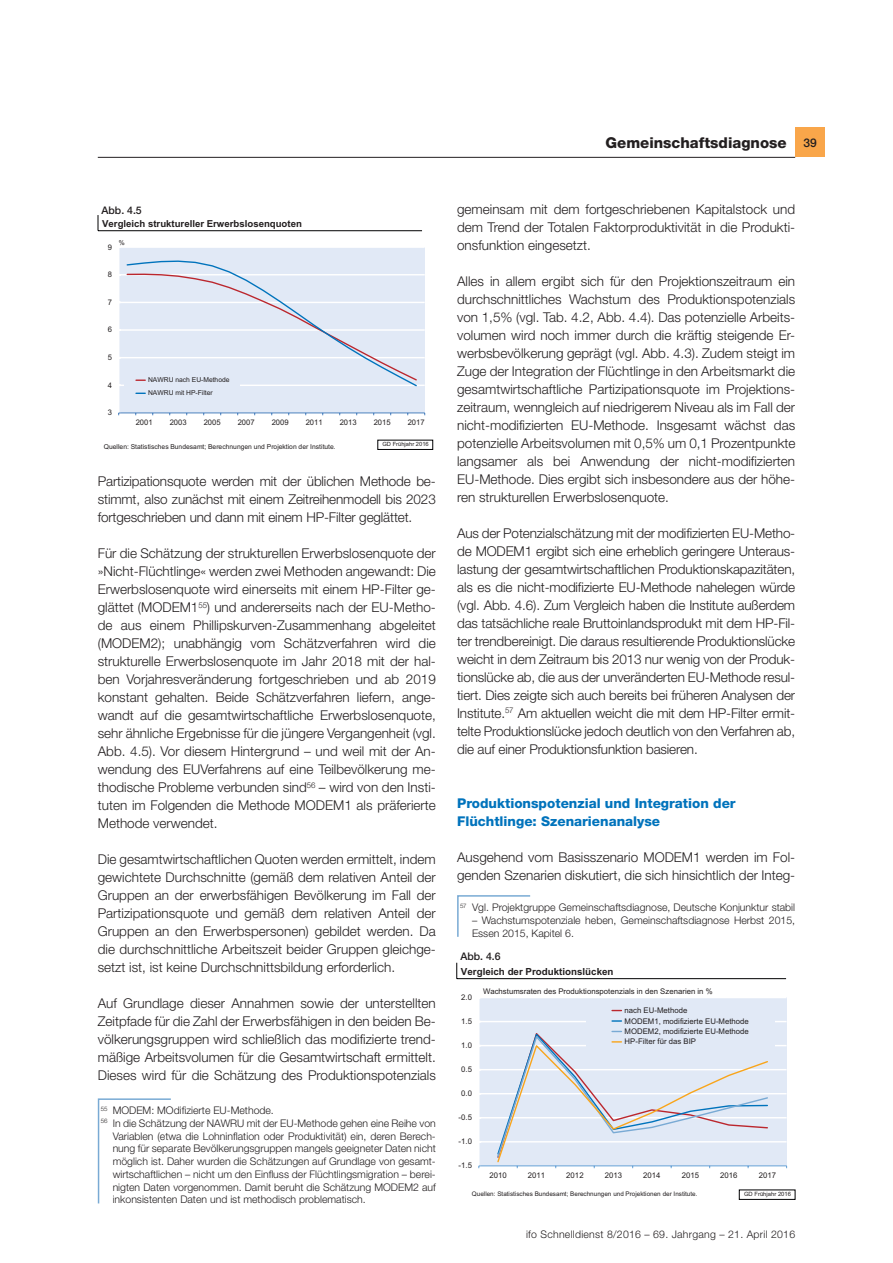
<style>
.page{position:relative;width:893px;height:1263px;background:#fff}
.page>*{position:absolute;margin:0;border:0;box-sizing:border-box;transform-origin:0 0}
.t1{font:800 15px "Helvetica Neue LT Std";color:#231f20}
.Fliesstext{font:300 13.5px/18px "Helvetica Neue LT Std";color:#231f20;text-align:justify}
.Überschrift_9_pt{font:800 13.5px/18px "Helvetica Neue LT Std";color:#0073bc}
.Fussnote{font:300 10.5px/12.8px "Helvetica Neue LT Std";color:#231f20;text-align:justify}
.Fussnote-2{font:300 10.5px "Helvetica Neue LT Std";letter-spacing:.025em;color:#231f20}
.fett_8pt{font:500 10.5px "Helvetica Neue LT Std";color:#231f20}
.t2{font:700 9.75px "Arial";color:#231f20}
.t3{font:700 9.6px "Arial";color:#231f20}
.t4{font:7.8px/10.5px "Arial";color:#231f20}
.t5{font:7.65px "Arial";color:#231f20}
.t6{font:6.75px/13px "Arial";color:#231f20}
.t7{font:6.3px "Arial";color:#231f20}
.t8{font:5.85px "Arial";color:#231f20}
.t9{font:5.7px "Arial";color:#231f20}
.s1{font-weight:500;font-size:12px}
</style>
<div class="page">
<hr style="left:98px;top:157px;width:697px;height:1px;background:#231f20">
<div style="left:795px;top:128px;width:30px;height:29px;background:#f9a64a"></div>
<div style="left:119px;top:247px;width:306px;height:166px;background:#e1e9f6"></div>
<hr style="left:119px;top:246px;width:306px;height:2px;background:#fff">
<hr style="left:119px;top:274px;width:306px;height:1px;background:#fff">
<hr style="left:119px;top:302px;width:306px;height:1px;background:#fff">
<hr style="left:119px;top:329px;width:306px;height:2px;background:#fff">
<hr style="left:119px;top:357px;width:306px;height:1px;background:#fff">
<hr style="left:119px;top:385px;width:306px;height:1px;background:#fff">
<hr style="left:119px;top:413px;width:306px;height:1px;background:#4e83bf">
<svg style="left:119px;top:260px;width:299px;height:127px"></svg>
<svg style="left:98px;top:215px;width:1px;height:15px"></svg>
<hr style="left:98px;top:230px;width:324px;height:1px;background:#000002">
<div style="left:378px;top:440px;width:55px;height:10px;border:1px solid #000002"></div>
<div style="left:479px;top:997px;width:308px;height:169px;background:#e1e9f6"></div>
<hr style="left:479px;top:997px;width:308px;height:1px;background:#fff">
<hr style="left:479px;top:1021px;width:308px;height:1px;background:#fff">
<hr style="left:479px;top:1045px;width:308px;height:1px;background:#fff">
<hr style="left:479px;top:1069px;width:308px;height:1px;background:#fff">
<hr style="left:479px;top:1093px;width:308px;height:1px;background:#fff">
<hr style="left:479px;top:1117px;width:308px;height:1px;background:#fff">
<hr style="left:479px;top:1141px;width:308px;height:1px;background:#fff">
<hr style="left:479px;top:1165px;width:308px;height:1px;background:#68a2d6">
<div style="left:586px;top:1005px;width:188px;height:42px;background:#e1e9f6"></div>
<svg style="left:612px;top:1020px;width:9px;height:2px"></svg>
<svg style="left:496px;top:1031px;width:273px;height:137px"></svg>
<svg style="left:456px;top:963px;width:1px;height:16px"></svg>
<hr style="left:457px;top:978px;width:329px;height:1px;background:#000002">
<svg style="left:97px;top:1098px;width:74px;height:106px"></svg>
<svg style="left:457px;top:895px;width:74px;height:42px"></svg>
<p class="t1" style="left:605px;top:133px;width:213px">Gemeinschaftsdiagnose <span class="s1">39</span></p>
<p class="fett_8pt" style="left:102px;top:204px;width:42px">Abb. 4.5</p>
<p class="t3" style="left:102px;top:217px;width:201px">Vergleich struktureller Erwerbslosenquoten</p>
<p class="t6" style="left:119px;top:236px;width:7px">%</p>
<p class="t5" style="left:108px;top:242px;width:6px">9</p>
<p class="t5" style="left:108px;top:269px;width:6px">8</p>
<p class="t5" style="left:108px;top:297px;width:6px">7</p>
<p class="t5" style="left:108px;top:325px;width:6px">6</p>
<p class="t5" style="left:108px;top:352px;width:6px">5</p>
<p class="t5" style="left:108px;top:380px;width:6px">4</p>
<p class="t5" style="left:108px;top:408px;width:6px">3</p>
<p class="t6" style="left:148px;top:374px;width:83px">NAWRU nach EU-Methode<br>NAWRU mit HP-Filter</p>
<p class="t5" style="left:136px;top:417px;width:19px">2001</p>
<p class="t5" style="left:170px;top:417px;width:19px">2003</p>
<p class="t5" style="left:204px;top:417px;width:19px">2005</p>
<p class="t5" style="left:238px;top:417px;width:19px">2007</p>
<p class="t5" style="left:272px;top:417px;width:19px">2009</p>
<p class="t5" style="left:306px;top:417px;width:19px">2011</p>
<p class="t5" style="left:340px;top:417px;width:19px">2013</p>
<p class="t5" style="left:374px;top:417px;width:19px">2015</p>
<p class="t5" style="left:408px;top:417px;width:19px">2017</p>
<p class="t6" style="left:104px;top:440px;width:233px">Quellen: Statistisches Bundesamt; Berechnungen und Projektion der Institute.</p>
<p class="t9" style="left:382px;top:441px;width:48px">GD Frühjahr 2016</p>
<p class="Fliesstext" style="left:98px;top:472px;width:340px">Partizipationsquote werden mit der üblichen Methode be&shy;stimmt, also zunächst mit einem Zeitreihenmodell bis 2023 fortgeschrieben und dann mit einem HP-Filter geglättet.</p>
<p class="Fliesstext" style="left:98px;top:544px;width:340px">Für die Schätzung der strukturellen Erwerbslosenquote der »Nicht-Flüchtlinge« werden zwei Methoden angewandt: Die Erwerbslosenquote wird einerseits mit einem HP-Filter ge&shy;glättet (MODEM1<sup>55</sup>) und andererseits nach der EU-Metho&shy;de aus einem Phillipskurven-Zusammenhang abgeleitet (MODEM2); unabhängig vom Schätzverfahren wird die strukturelle Erwerbslosenquote im Jahr 2018 mit der hal&shy;ben Vorjahresveränderung fortgeschrieben und ab 2019 konstant gehalten. Beide Schätzverfahren liefern, ange&shy;wandt auf die gesamtwirtschaftliche Erwerbslosenquote, sehr ähnliche Ergebnisse für die jüngere Vergangenheit (vgl.<br>Abb. 4.5). Vor diesem Hintergrund – und weil mit der An&shy;wendung des EUVerfahrens auf eine Teilbevölkerung me&shy;thodische Probleme verbunden sind<sup>56</sup> – wird von den Insti&shy;tuten im Folgenden die Methode MODEM1 als präferierte Methode verwendet.</p>
<p class="Fliesstext" style="left:98px;top:850px;width:340px">Die gesamtwirtschaftlichen Quoten werden ermittelt, indem gewichtete Durchschnitte (gemäß dem relativen Anteil der Gruppen an der erwerbsfähigen Bevölkerung im Fall der Partizipationsquote und gemäß dem relativen Anteil der Gruppen an den Erwerbspersonen) gebildet werden. Da die durchschnittliche Arbeitszeit beider Gruppen gleichge&shy;setzt ist, ist keine Durchschnittsbildung erforderlich.</p>
<p class="Fliesstext" style="left:98px;top:994px;width:340px">Auf Grundlage dieser Annahmen sowie der unterstellten Zeitpfade für die Zahl der Erwerbsfähigen in den beiden Be&shy;völkerungsgruppen wird schließlich das modifizierte trend&shy;mäßige Arbeitsvolumen für die Gesamtwirtschaft ermittelt.<br>Dieses wird für die Schätzung des Produktionspotenzials</p>
<p class="Fussnote" style="left:101px;top:1104px;width:175px"><sup>55</sup> MODEM: MOdifizierte EU-Methode.</p>
<p class="Fussnote" style="left:113px;top:1116px;width:325px;text-indent:-12px"><sup>56</sup> In die Schätzung der NAWRU mit der EU-Methode gehen eine Reihe von Variablen (etwa die Lohninflation oder Produktivität) ein, deren Berech&shy;nung für separate Bevölkerungsgruppen mangels geeigneter Daten nicht möglich ist. Daher wurden die Schätzungen auf Grundlage von gesamt&shy;wirtschaftlichen – nicht um den Einfluss der Flüchtlingsmigration – berei&shy;nigten Daten vorgenommen. Damit beruht die Schätzung MODEM2 auf inkonsistenten Daten und ist methodisch problematisch.</p>
<p class="Fliesstext" style="left:457px;top:200px;width:340px">gemeinsam mit dem fortgeschriebenen Kapitalstock und dem Trend der Totalen Faktorproduktivität in die Produkti&shy;onsfunktion eingesetzt.</p>
<p class="Fliesstext" style="left:457px;top:272px;width:340px">Alles in allem ergibt sich für den Projektionszeitraum ein durchschnittliches Wachstum des Produktionspotenzials von 1,5% (vgl. Tab. 4.2, Abb. 4.4). Das potenzielle Arbeits&shy;volumen wird noch immer durch die kräftig steigende Er&shy;werbsbevölkerung geprägt (vgl. Abb. 4.3). Zudem steigt im Zuge der Integration der Flüchtlinge in den Arbeitsmarkt die gesamtwirtschaftliche Partizipationsquote im Projektions&shy;zeitraum, wenngleich auf niedrigerem Niveau als im Fall der nicht-modifizierten EU-Methode. Insgesamt wächst das potenzielle Arbeitsvolumen mit 0,5% um 0,1 Prozentpunkte langsamer als bei Anwendung der nicht-modifizierten EU-Methode. Dies ergibt sich insbesondere aus der höhe&shy;ren strukturellen Erwerbslosenquote.</p>
<p class="Fliesstext" style="left:457px;top:524px;width:340px">Aus der Potenzialschätzung mit der modifizierten EU-Metho&shy;de MODEM1 ergibt sich eine erheblich geringere Unteraus&shy;lastung der gesamtwirtschaftlichen Produktionskapazitäten, als es die nicht-modifizierte EU-Methode nahelegen würde (vgl. Abb. 4.6). Zum Vergleich haben die Institute außerdem das tatsächliche reale Bruttoinlandsprodukt mit dem HP-Fil&shy;ter trendbereinigt. Die daraus resultierende Produktionslücke weicht in dem Zeitraum bis 2013 nur wenig von der Produk&shy;tionslücke ab, die aus der unveränderten EU-Methode resul&shy;tiert. Dies zeigte sich auch bereits bei früheren Analysen der Institute.<sup>57</sup> Am aktuellen weicht die mit dem HP-Filter ermit&shy;telte Produktionslücke jedoch deutlich von den Verfahren ab, die auf einer Produktionsfunktion basieren.</p>
<p class="Überschrift_9_pt" style="left:457px;top:794px;width:280px">Produktionspotenzial und Integration der<br>Flüchtlinge: Szenarienanalyse</p>
<p class="Fliesstext" style="left:457px;top:848px;width:340px">Ausgehend vom Basisszenario MODEM1 werden im Fol&shy;genden Szenarien diskutiert, die sich hinsichtlich der Integ-</p>
<p class="Fussnote" style="left:460px;top:901px;width:337px"><sup>57</sup> Vgl. Projektgruppe Gemeinschaftsdiagnose, Deutsche Konjunktur stabil</p>
<p class="Fussnote" style="left:472px;top:914px;width:325px">– Wachstumspotenziale heben, Gemeinschaftsdiagnose Herbst 2015,<br>Essen 2015, Kapitel 6.</p>
<p class="fett_8pt" style="left:460px;top:950px;width:42px">Abb. 4.6</p>
<p class="t2" style="left:461px;top:965px;width:154px">Vergleich der Produktionslücken</p>
<p class="t4" style="left:461px;top:992px;width:12px">2.0</p>
<p class="t4" style="left:461px;top:1016px;width:12px">1.5</p>
<p class="t4" style="left:461px;top:1040px;width:12px">1.0</p>
<p class="t4" style="left:461px;top:1064px;width:12px">0.5</p>
<p class="t4" style="left:461px;top:1088px;width:12px">0.0</p>
<p class="t4" style="left:459px;top:1112px;width:15px">-0.5</p>
<p class="t4" style="left:459px;top:1136px;width:15px">-1.0</p>
<p class="t4" style="left:459px;top:1160px;width:15px">-1.5</p>
<p class="t4" style="left:483px;top:985px;width:231px">Wachstumsraten des Produktionspotenzials in den Szenarien in %</p>
<p class="t4" style="left:625px;top:1005px;width:126px">nach EU-Methode<br>MODEM1, modifizierte EU-Methode<br>MODEM2, modifizierte EU-Methode<br>HP-Filter für das BIP</p>
<p class="t4" style="left:489px;top:1170px;width:19px">2010</p>
<p class="t4" style="left:528px;top:1170px;width:19px">2011</p>
<p class="t4" style="left:566px;top:1170px;width:19px">2012</p>
<p class="t4" style="left:605px;top:1170px;width:19px">2013</p>
<p class="t4" style="left:643px;top:1170px;width:19px">2014</p>
<p class="t4" style="left:682px;top:1170px;width:19px">2015</p>
<p class="t4" style="left:720px;top:1170px;width:19px">2016</p>
<p class="t4" style="left:759px;top:1170px;width:19px">2017</p>
<p class="t7" style="left:472px;top:1189px;width:227px">Quellen: Statistisches Bundesamt; Berechnungen und Projektionen der Institute.</p>
<p class="t8" style="left:744px;top:1190px;width:48px">GD Frühjahr 2016</p>
<p class="Fussnote-2" style="left:526px;top:1228px;width:271px">ifo Schnelldienst 8/2016 – 69. Jahrgang – 21. April 2016</p>
</div>
